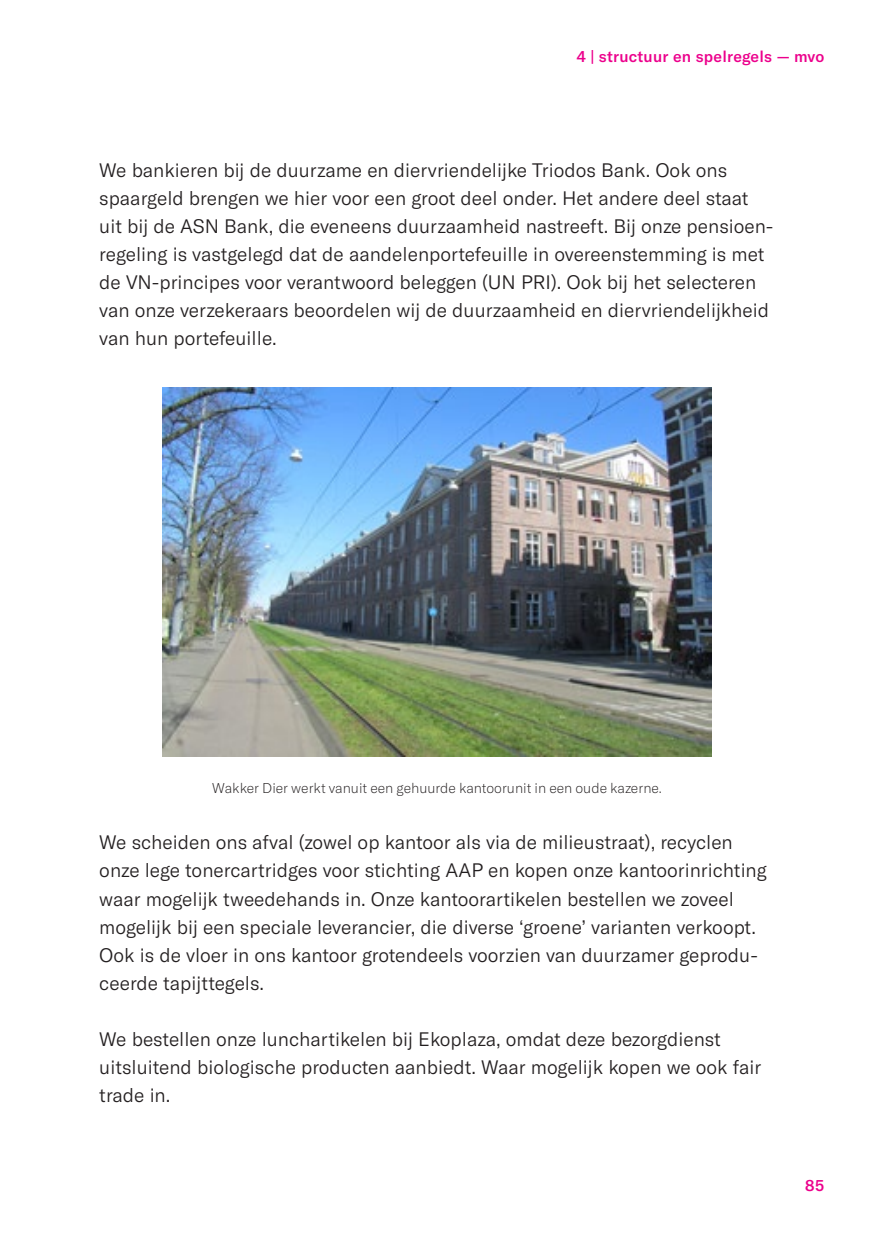
<style>
.page{position:relative;width:874px;height:1241px;background:#fff}
.page>*{position:absolute;margin:0;border:0;box-sizing:border-box;transform-origin:0 0}
.t1{font:300 19.25px/28px "GT America";color:#231f20}
.t2{font:500 15.75px "GT America";letter-spacing:.015em;color:#ec008c}
.t3{font:100 14px "GT America";color:#231f20}
</style>
<div class="page">
<img style="left:162px;top:387px;width:549px;height:369px">
<p class="t2" style="left:576px;top:47px;width:249px">4 | structuur en spelregels — mvo</p>
<p class="t1" style="left:99px;top:156px;width:675px">We bankieren bij de duurzame en diervriendelijke Triodos Bank. Ook ons spaargeld brengen we hier voor een groot deel onder. Het andere deel staat uit bij de ASN Bank, die eveneens duurzaamheid nastreeft. Bij onze pensioen&shy;regeling is vastgelegd dat de aandelenportefeuille in overeenstemming is met de VN-principes voor verantwoord beleggen (UN PRI). Ook bij het selecteren van onze verzekeraars beoordelen wij de duurzaamheid en diervriendelijkheid van hun portefeuille.</p>
<p class="t3" style="left:212px;top:780px;width:451px">Wakker Dier werkt vanuit een gehuurde kantoorunit in een oude kazerne.</p>
<p class="t1" style="left:99px;top:828px;width:668px">We scheiden ons afval (zowel op kantoor als via de milieustraat), recyclen onze lege tonercartridges voor stichting AAP en kopen onze kantoorinrichting waar mogelijk tweedehands in. Onze kantoorartikelen bestellen we zoveel mogelijk bij een speciale leverancier, die diverse ‘groene’ varianten verkoopt.<br>Ook is de vloer in ons kantoor grotendeels voorzien van duurzamer geprodu&shy;ceerde tapijttegels.</p>
<p class="t1" style="left:99px;top:1024px;width:663px">We bestellen onze lunchartikelen bij Ekoplaza, omdat deze bezorgdienst uitsluitend biologische producten aanbiedt. Waar mogelijk kopen we ook fair trade in.</p>
<p class="t2" style="left:804px;top:1175px;width:21px">85</p>
</div>
